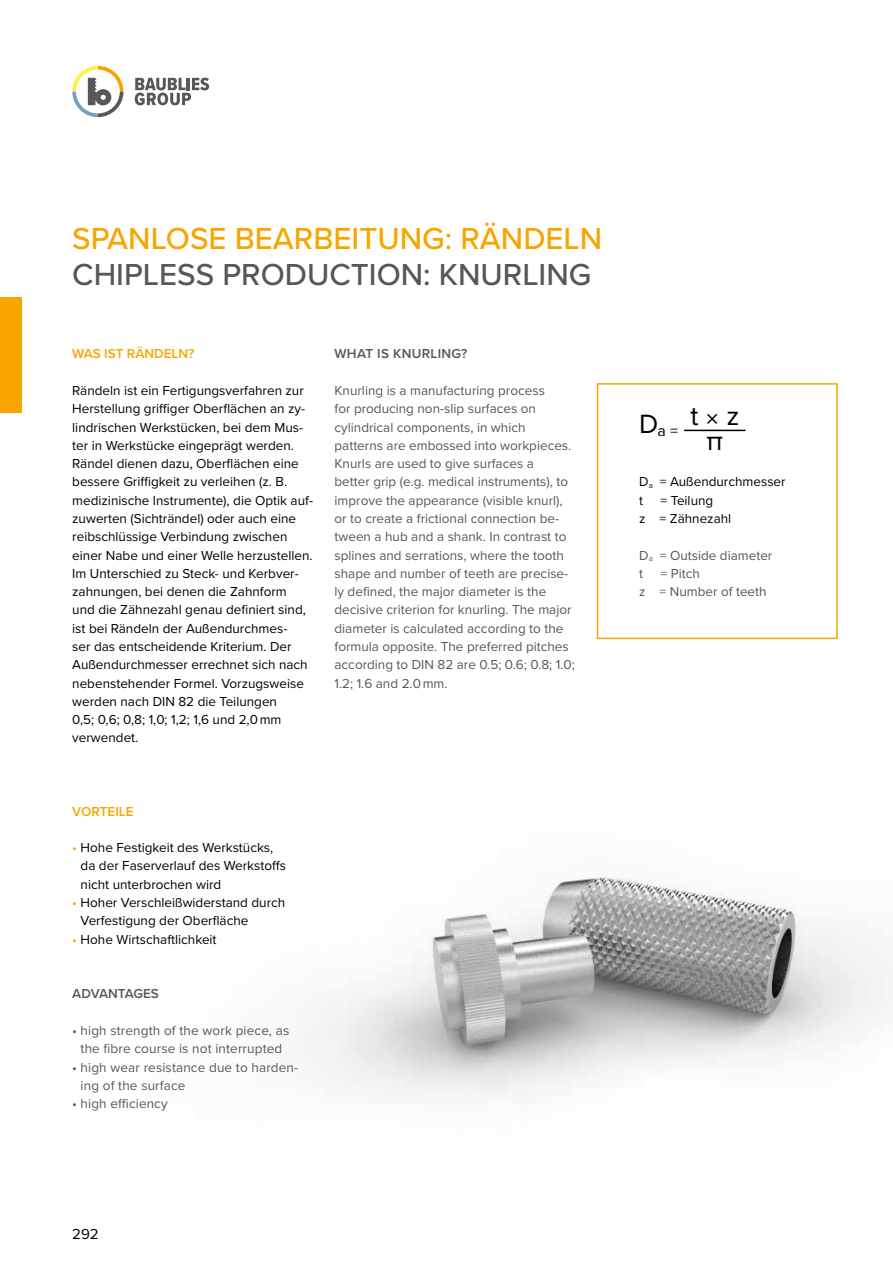
<style>
.page{position:relative;width:893px;height:1263px;background:#fff}
.page>*{position:absolute;margin:0;border:0;box-sizing:border-box;transform-origin:0 0}
.t1{font:500 31.5px "Proxima Nova";color:#f7a600}
.t2{font:500 31.5px "Proxima Nova";color:#575756}
.t3{font:27.45px/23.5px "Proxima Nova";color:#000}
.t4{font:15px "Proxima Nova";color:#000}
.t5{font:13.5px/18.3px "Proxima Nova";color:#000}
.t6{font:13.5px/18.3px "Proxima Nova";color:#575756}
.t7{font:600 13.5px "Proxima Nova";letter-spacing:.01em;color:#575756}
.t8{font:600 13.5px "Proxima Nova";color:#f7a600}
.s1{color:#f7a600}
</style>
<div class="page">
<svg style="left:72px;top:66px;width:51px;height:51px"></svg>
<svg style="left:135px;top:78px;width:74px;height:27px"></svg>
<img style="left:318px;top:877px;width:566px;height:218px">
<div style="left:597px;top:383px;width:241px;height:256px;border:2px solid #f7a600"></div>
<hr style="left:684px;top:430px;width:61px;height:1px;background:#000">
<div style="left:0;top:298px;width:21px;height:115px;background:#f7a600"></div>
<h1 class="t1" style="left:72px;top:215px;width:531px">SPANLOSE BEARBEITUNG: RÄNDELN</h1>
<h1 class="t2" style="left:72px;top:251px;width:521px">CHIPLESS PRODUCTION: KNURLING</h1>
<p class="t8" style="left:72px;top:344px;width:124px">WAS IST RÄNDELN?</p>
<p class="t5" style="left:72px;top:381px;width:242px">Rändeln ist ein Fertigungsverfahren zur Herstellung griffiger Oberflächen an zy&shy;lindrischen Werkstücken, bei dem Mus&shy;ter in Werkstücke eingeprägt werden.<br>Rändel dienen dazu, Oberflächen eine bessere Griffigkeit zu verleihen (z. B. medizinische Instrumente), die Optik auf&shy;zuwerten (Sichträndel) oder auch eine reibschlüssige Verbindung zwischen einer Nabe und einer Welle herzustellen.<br>Im Unterschied zu Steck- und Kerbver&shy;zahnungen, bei denen die Zahnform<br>und die Zähnezahl genau definiert sind, ist bei Rändeln der Außendurchmes-<br>ser das entscheidende Kriterium. Der Außendurchmesser errechnet sich nach nebenstehender Formel. Vorzugsweise werden nach DIN 82 die Teilungen<br>0,5; 0,6; 0,8; 1,0; 1,2; 1,6 und 2,0 mm verwendet.</p>
<p class="t7" style="left:334px;top:344px;width:134px">WHAT IS KNURLING?</p>
<p class="t6" style="left:334px;top:381px;width:242px">Knurling is a manufacturing process<br>for producing non-slip surfaces on cylindrical components, in which patterns are embossed into workpieces.<br>Knurls are used to give surfaces a<br>better grip (e.g. medical instruments), to improve the appearance (visible knurl), or to create a frictional connection be&shy;tween a hub and a shank. In contrast to splines and serrations, where the tooth shape and number of teeth are precise&shy;ly defined, the major diameter is the decisive criterion for knurling. The major diameter is calculated according to the formula opposite. The preferred pitches according to DIN 82 are 0.5; 0.6; 0.8; 1.0; 1.2; 1.6 and 2.0 mm.</p>
<p class="t8" style="left:72px;top:801px;width:63px">VORTEILE</p>
<p class="t5" style="left:81px;top:838px;width:207px;text-indent:-8px"><span class="s1">•</span> Hohe Festigkeit des Werkstücks, da der Faserverlauf des Werkstoffs nicht unterbrochen wird</p>
<p class="t5" style="left:81px;top:893px;width:206px;text-indent:-8px"><span class="s1">•</span> Hoher Verschleißwiderstand durch<br>Verfestigung der Oberfläche</p>
<p class="t5" style="left:72px;top:929px;width:146px"><span class="s1">•</span> Hohe Wirtschaftlichkeit</p>
<p class="t7" style="left:72px;top:984px;width:88px">ADVANTAGES</p>
<p class="t6" style="left:72px;top:1021px;width:219px;text-align:center">• high strength of the work piece, as the fibre course is not interrupted</p>
<p class="t6" style="left:81px;top:1057px;width:219px;text-indent:-8px">• high wear resistance due to harden&shy;ing of the surface</p>
<p class="t6" style="left:72px;top:1094px;width:97px">• high efficiency</p>
<h2 class="t3" style="left:707px;top:404px;width:34px;text-indent:-68px">D<sub>a</sub> <sub>=</sub> t × z π</h2>
<p class="t5" style="left:639px;top:472px;width:148px">D<sub>a</sub> = Außendurchmesser t</p>
<p class="t5" style="left:639px;top:490px;width:94px;text-align:center">= Teilung<br>z = Zähnezahl</p>
<p class="t6" style="left:639px;top:545px;width:135px">D<sub>a</sub> = Outside diameter t</p>
<p class="t6" style="left:639px;top:564px;width:129px;text-indent:21px">= Pitch<br>z = Number of teeth</p>
<p class="t4" style="left:72px;top:1222px;width:28px">292</p>
</div>
